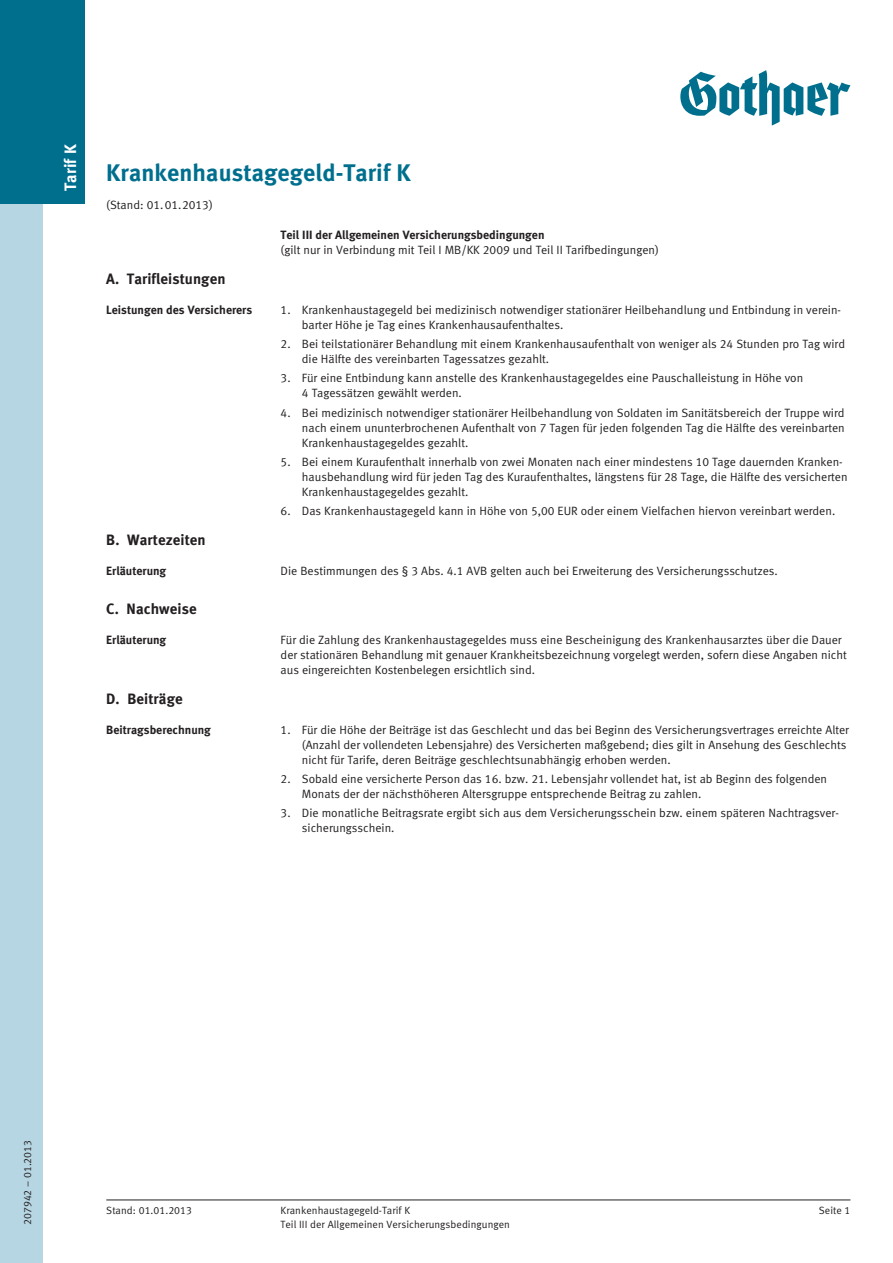
<style>
.page{position:relative;width:893px;height:1263px;background:#fff}
.page>*{position:absolute;margin:0;border:0;box-sizing:border-box;transform-origin:0 0}
.t1{font:24px "Meta Bold LF";letter-spacing:.005em;color:#006f8e}
.t2{font:16.5px "Meta Bold LF";color:#fff}
.t3{font:15px "Meta Bold LF";letter-spacing:.005em;color:#231f20}
.t4{font:12px/15px "Meta Normal LF";color:#231f20}
.t5{font:12px "Meta Bold LF";color:#231f20}
.t6{font:10.5px "Meta Normal LF";letter-spacing:.005em;color:#231f20}
</style>
<div class="page">
<svg style="left:680px;top:70px;width:170px;height:56px"></svg>
<div style="left:0;top:0;width:85px;height:204px;background:#006f8e"></div>
<div style="left:0;top:204px;width:43px;height:1059px;background:#b7d6e3"></div>
<hr style="left:106px;top:1199px;width:744px;height:1px;background:#231f20">
<h2 class="t2" style="left:64px;top:191px;width:49px;rotate:-90deg">Tarif K</h2>
<h1 class="t1" style="left:106px;top:163px;width:306px">Krankenhaustagegeld-Tarif K</h1>
<p class="t4" style="left:106px;top:198px;width:108px">(Stand: 01.01.2013)</p>
<p class="t5" style="left:281px;top:230px;width:265px">Teil III der Allgemeinen Versicherungsbedingungen</p>
<p class="t4" style="left:281px;top:243px;width:380px">(gilt nur in Verbindung mit Teil I MB/KK 2009 und Teil II Tarifbedingungen)</p>
<p class="t3" style="left:106px;top:273px;width:121px">A. Tarifleistungen</p>
<p class="t5" style="left:106px;top:305px;width:147px">Leistungen des Versicherers</p>
<p class="t4" style="left:302px;top:303px;width:541px;text-indent:-21px">1. Krankenhaustagegeld bei medizinisch notwendiger stationärer Heilbehandlung und Entbindung in verein&shy;barter Höhe je Tag eines Krankenhausaufenthaltes.</p>
<p class="t4" style="left:302px;top:337px;width:545px;text-indent:-21px">2. Bei teilstationärer Behandlung mit einem Krankenhausaufenthalt von weniger als 24 Stunden pro Tag wird die Hälfte des vereinbarten Tagessatzes gezahlt.</p>
<p class="t4" style="left:302px;top:372px;width:503px;text-indent:-21px">3. Für eine Entbindung kann anstelle des Krankenhaustagegeldes eine Pauschalleistung in Höhe von<br>4 Tagessätzen gewählt werden.</p>
<p class="t4" style="left:302px;top:406px;width:544px;text-align:justify;text-indent:-21px">4. Bei medizinisch notwendiger stationärer Heilbehandlung von Soldaten im Sanitätsbereich der Truppe wird nach einem ununterbrochenen Aufenthalt von 7 Tagen für jeden folgenden Tag die Hälfte des vereinbarten Krankenhaustagegeldes gezahlt.</p>
<p class="t4" style="left:302px;top:455px;width:547px;text-indent:-21px">5. Bei einem Kuraufenthalt innerhalb von zwei Monaten nach einer mindestens 10 Tage dauernden Kranken&shy;hausbehandlung wird für jeden Tag des Kuraufenthaltes, längstens für 28 Tage, die Hälfte des versicherten<br>Krankenhaustagegeldes gezahlt.</p>
<p class="t4" style="left:281px;top:504px;width:556px">6. Das Krankenhaustagegeld kann in Höhe von 5,00 EUR oder einem Vielfachen hiervon vereinbart werden.</p>
<p class="t3" style="left:106px;top:534px;width:101px">B. Wartezeiten</p>
<p class="t5" style="left:106px;top:566px;width:61px">Erläuterung</p>
<p class="t4" style="left:281px;top:564px;width:499px">Die Bestimmungen des § 3 Abs. 4.1 AVB gelten auch bei Erweiterung des Versicherungsschutzes.</p>
<p class="t3" style="left:106px;top:603px;width:92px">C. Nachweise</p>
<p class="t5" style="left:106px;top:635px;width:61px">Erläuterung</p>
<p class="t4" style="left:281px;top:633px;width:568px">Für die Zahlung des Krankenhaustagegeldes muss eine Bescheinigung des Krankenhausarztes über die Dauer der stationären Behandlung mit genauer Krankheitsbezeichnung vorgelegt werden, sofern diese Angaben nicht aus eingereichten Kostenbelegen ersichtlich sind.</p>
<p class="t3" style="left:106px;top:693px;width:78px">D. Beiträge</p>
<p class="t5" style="left:106px;top:725px;width:106px">Beitragsberechnung</p>
<p class="t4" style="left:302px;top:723px;width:549px;text-indent:-21px">1. Für die Höhe der Beiträge ist das Geschlecht und das bei Beginn des Versicherungsvertrages erreichte Alter (Anzahl der vollendeten Lebensjahre) des Versicherten maßgebend; dies gilt in Ansehung des Geschlechts nicht für Tarife, deren Beiträge geschlechtsunabhängig erhoben werden.</p>
<p class="t4" style="left:302px;top:772px;width:527px;text-indent:-21px">2. Sobald eine versicherte Person das 16. bzw. 21. Lebensjahr vollendet hat, ist ab Beginn des folgenden<br>Monats der der nächsthöheren Altersgruppe entsprechende Beitrag zu zahlen.</p>
<p class="t4" style="left:302px;top:806px;width:538px;text-indent:-21px">3. Die monatliche Beitragsrate ergibt sich aus dem Versicherungsschein bzw. einem späteren Nachtragsver - sicherungsschein.</p>
<p class="t6" style="left:23px;top:1225px;width:86px;rotate:-90deg">207942 – 01.2013</p>
<p class="t6" style="left:106px;top:1206px;width:87px">Stand: 01.01.2013</p>
<p class="t6" style="left:281px;top:1206px;width:131px">Krankenhaustagegeld-Tarif K</p>
<p class="t6" style="left:819px;top:1206px;width:33px">Seite 1</p>
<p class="t6" style="left:281px;top:1220px;width:231px">Teil III der Allgemeinen Versicherungsbedingungen</p>
</div>
